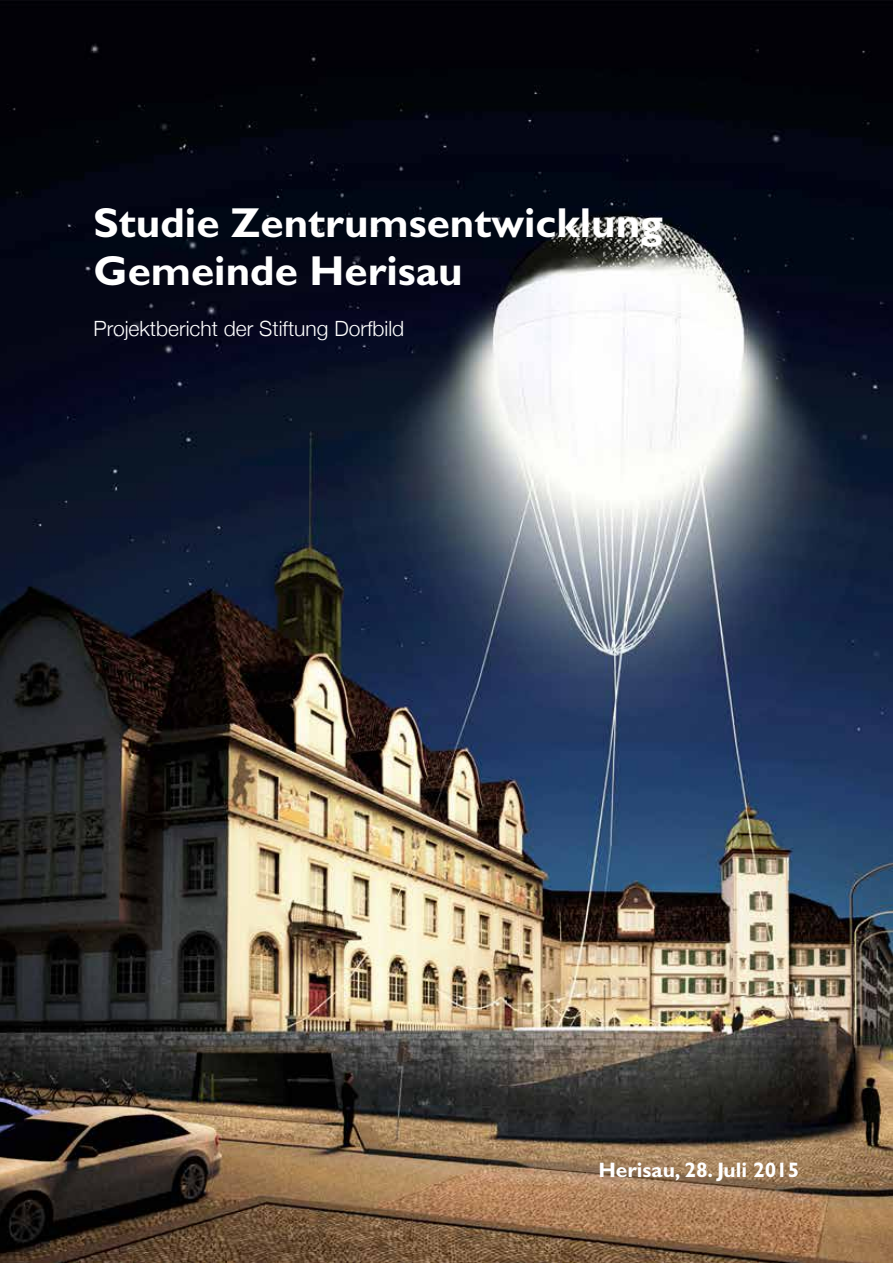
<style>
.page{position:relative;width:893px;height:1263px;background:#fff}
.page>*{position:absolute;margin:0;border:0;box-sizing:border-box;transform-origin:0 0}
.t1{font:700 42px/48px "Gill Sans Std";color:#fff}
.t2{font:300 21px "Helvetica Neue";color:#fff}
.t3{font:700 21px "Gill Sans Std";color:#fff}
</style>
<div class="page">
<img style="left:0;top:0;width:893px;height:1263px">
<p class="t1" style="left:94px;top:199px;width:571px">Studie Zentrumsentwicklung<br>Gemeinde Herisau</p>
<p class="t2" style="left:94px;top:316px;width:312px">Projektbericht der Stiftung Dorfbild</p>
<p class="t3" style="left:598px;top:1158px;width:202px">Herisau, 28. Juli 2015</p>
</div>
